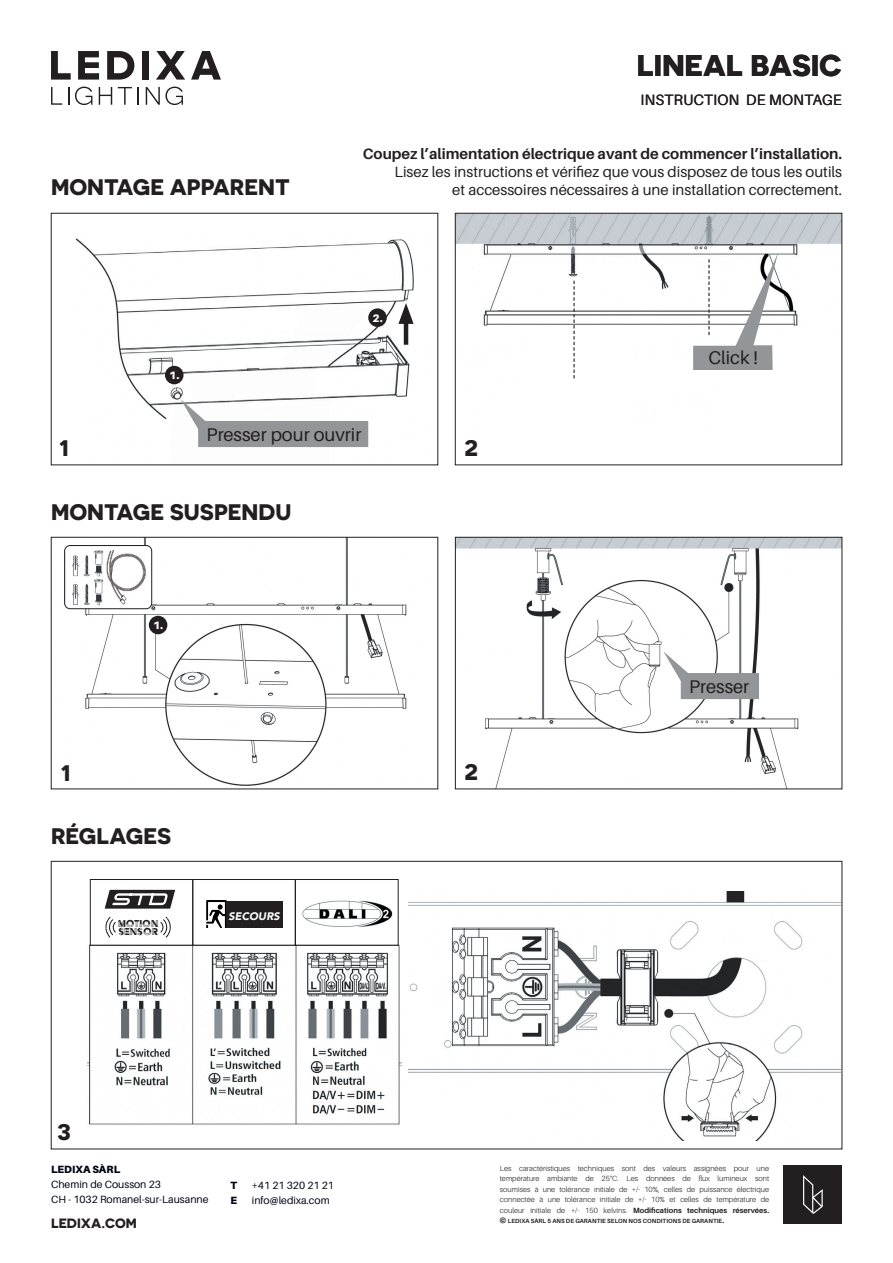
<style>
.page{position:relative;width:893px;height:1263px;background:#fff}
.page>*{position:absolute;margin:0;border:0;box-sizing:border-box;transform-origin:0 0}
.t1{font:700 30px "Novecentosanswide";color:#231f20}
.t2{font:700 22.5px "Novecentosanswide";color:#231f20}
.t3{font:18.45px "Aileron";color:#231f20}
.t4{font:15px/18px "Aileron";color:#231f20;text-align:right}
.t5{font:700 15px "Aileron";color:#231f20}
.t6{font:700 13.5px "Novecentosanswide";color:#231f20}
.t7{font:11.55px/8.7px "Acier BAT Text Noir";color:#231f20}
.t8{font:italic 900 10.95px "Avenir";color:#fff}
.t9{font:900 10.95px "Aileron";color:#fff}
.t10{font:10.5px/15px "Aileron";color:#000515}
.t11{font:900 10.5px "Aileron";color:#000515}
.t12{font:300 7.5px/10.5px "Aileron";color:#231f20;text-align:justify}
.t13{font:700 6px "Aileron";letter-spacing:.01em;color:#231f20}
.s1{font-weight:700}
.s2{font-size:7.5px}
</style>
<div class="page">
<div style="left:784px;top:1165px;width:58px;height:59px;background:#231f20"></div>
<svg style="left:803px;top:1175px;width:20px;height:39px"></svg>
<svg style="left:51px;top:51px;width:20px;height:29px"></svg>
<svg style="left:78px;top:51px;width:21px;height:29px"></svg>
<svg style="left:107px;top:51px;width:27px;height:29px"></svg>
<div style="left:142px;top:51px;width:7px;height:29px;background:#231f20"></div>
<svg style="left:156px;top:51px;width:29px;height:29px"></svg>
<svg style="left:191px;top:51px;width:30px;height:29px"></svg>
<svg style="left:51px;top:87px;width:11px;height:18px"></svg>
<svg style="left:68px;top:87px;width:1px;height:18px"></svg>
<svg style="left:75px;top:87px;width:17px;height:18px"></svg>
<svg style="left:99px;top:87px;width:13px;height:18px"></svg>
<svg style="left:118px;top:87px;width:14px;height:18px"></svg>
<svg style="left:138px;top:87px;width:1px;height:18px"></svg>
<svg style="left:146px;top:87px;width:37px;height:18px"></svg>
<img style="left:69px;top:539px;width:338px;height:247px">
<div style="left:51px;top:537px;width:387px;height:252px;border:1px solid #231f20"></div>
<img style="left:75px;top:238px;width:339px;height:210px">
<div style="left:51px;top:213px;width:387px;height:252px;border:1px solid #231f20"></div>
<img style="left:457px;top:215px;width:383px;height:164px">
<div style="left:455px;top:213px;width:387px;height:252px;border:1px solid #231f20"></div>
<img style="left:88px;top:915px;width:313px;height:210px">
<img style="left:408px;top:892px;width:432px;height:248px">
<svg style="left:105px;top:890px;width:70px;height:19px"></svg>
<div style="left:91px;top:915px;width:97px;height:25px;background:#fff"></div>
<svg style="left:160px;top:917px;width:11px;height:21px"></svg>
<svg style="left:105px;top:917px;width:11px;height:21px"></svg>
<svg style="left:181px;top:399px;width:187px;height:48px"></svg>
<div style="left:165px;top:366px;width:19px;height:18px;background:#231f20;border-radius:50%"></div>
<div style="left:368px;top:308px;width:19px;height:19px;background:#231f20;border-radius:50%"></div>
<hr style="left:404px;top:316px;width:4px;height:29px;background:#231f20">
<svg style="left:398px;top:303px;width:16px;height:21px"></svg>
<div style="left:149px;top:616px;width:18px;height:18px;background:#231f20;border-radius:50%"></div>
<img style="left:457px;top:539px;width:383px;height:248px">
<div style="left:455px;top:537px;width:387px;height:252px;border:1px solid #231f20"></div>
<img style="left:65px;top:545px;width:87px;height:64px">
<div style="left:64px;top:545px;width:88px;height:64px;border:1px solid #231f20;border-radius:6px"></div>
<svg style="left:663px;top:651px;width:96px;height:48px"></svg>
<div style="left:90px;top:879px;width:103px;height:66px;border:1px solid #231f20"></div>
<div style="left:192px;top:879px;width:104px;height:66px;border:1px solid #231f20"></div>
<div style="left:295px;top:879px;width:104px;height:66px;border:1px solid #231f20"></div>
<img style="left:301px;top:900px;width:91px;height:28px">
<img style="left:203px;top:901px;width:23px;height:26px">
<div style="left:226px;top:901px;width:56px;height:26px;background:#231f20"></div>
<svg style="left:573px;top:281px;width:2px;height:97px"></svg>
<svg style="left:693px;top:253px;width:85px;height:117px"></svg>
<h2 class="t2" style="left:51px;top:173px;width:240px">MONTAGE APPARENT</h2>
<h3 class="t9" style="left:169px;top:369px;width:12px">1.</h3>
<h1 class="t1" style="left:637px;top:46px;width:207px">LINEAL BASIC</h1>
<h3 class="t4" style="left:640px;top:91px;width:203px">INSTRUCTION DE MONTAGE</h3>
<h3 class="t5" style="left:363px;top:145px;width:481px">Coupez l’alimentation électrique avant de commencer l’installation.</h3>
<h3 class="t4" style="left:394px;top:163px;width:449px">Lisez les instructions et vérifiez que vous disposez de tous les outils et accessoires nécessaires à une installation correctement.</h3>
<h3 class="t9" style="left:372px;top:312px;width:12px">2.</h3>
<h3 class="t3" style="left:708px;top:348px;width:51px">Click !</h3>
<h3 class="t3" style="left:207px;top:425px;width:156px">Presser pour ouvrir</h3>
<h2 class="t2" style="left:59px;top:434px;width:12px">1</h2>
<h2 class="t2" style="left:464px;top:434px;width:15px">2</h2>
<h2 class="t2" style="left:51px;top:498px;width:242px">MONTAGE SUSPENDU</h2>
<h2 class="t2" style="left:60px;top:759px;width:12px">1</h2>
<h3 class="t9" style="left:153px;top:619px;width:12px">1.</h3>
<h2 class="t2" style="left:51px;top:822px;width:122px">RÉGLAGES</h2>
<h3 class="t7" style="left:118px;top:919px;width:42px">MOTION<br>SENSOR</h3>
<h3 class="t8" style="left:229px;top:907px;width:53px">SECOURS</h3>
<h2 class="t2" style="left:57px;top:1118px;width:15px">3</h2>
<h3 class="t11" style="left:51px;top:1163px;width:71px">LEDIXA SÀRL</h3>
<h3 class="t10" style="left:51px;top:1177px;width:159px">Chemin de Cousson 23<br>CH - 1032 Romanel-sur-Lausanne</h3>
<h3 class="t11" style="left:231px;top:1179px;width:8px">T</h3>
<h3 class="t10" style="left:252px;top:1178px;width:84px">+41 21 320 21 21</h3>
<h3 class="t11" style="left:231px;top:1194px;width:8px">E</h3>
<h3 class="t10" style="left:252px;top:1193px;width:79px">info@ledixa.com</h3>
<h3 class="t6" style="left:51px;top:1214px;width:87px">LEDIXA.COM</h3>
<h2 class="t2" style="left:464px;top:758px;width:15px">2</h2>
<h3 class="t3" style="left:689px;top:677px;width:62px">Presser</h3>
<p class="t12" style="left:500px;top:1163px;width:271px">Les caractéristiques techniques sont des valeurs assignées pour une température ambiante de 25°C. Les données de flux lumineux sont soumises à une tolérance initiale de +/- 10%, celles de puissance électrique connectée à une tolérance initiale de +/- 10% et celles de température de couleur initiale de +/- 150 kelvins. <span class="s1">Modifications techniques réservées.</span></p>
<p class="t13" style="left:500px;top:1218px;width:226px"><span class="s2">©</span> LEDIXA SÀRL 5 ANS DE GARANTIE SELON NOS CONDITIONS DE GARANTIE<span class="s2">.</span></p>
</div>
